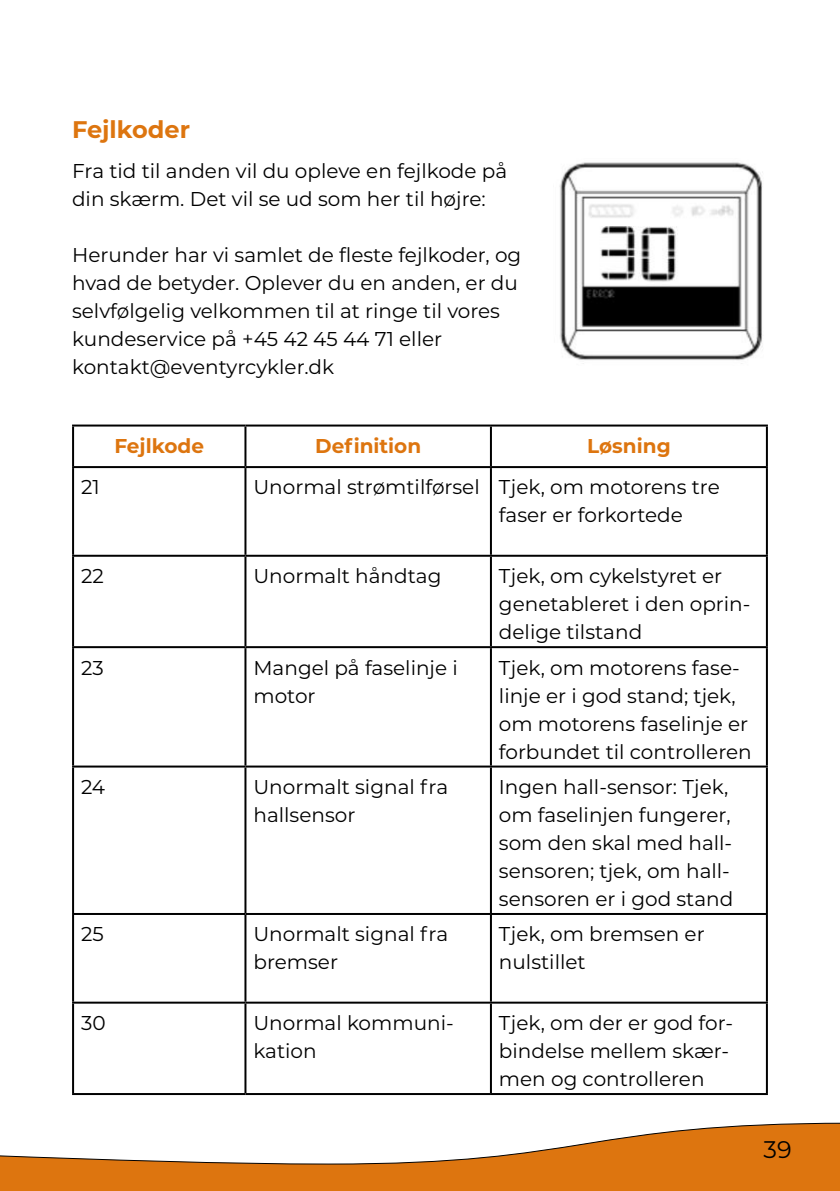
<style>
.page{position:relative;width:840px;height:1191px;background:#fff}
.page>*{position:absolute;margin:0;border:0;box-sizing:border-box;transform-origin:0 0}
.t1{font:700 24px "Montserrat";color:#dd750f}
.t2{font:24px "Montserrat";color:#000}
.t3{font:20px/28px "Montserrat";color:#000}
.t4{font:700 20px "Montserrat";color:#dd750f}
</style>
<div class="page">
<svg style="left:0;top:1122px;width:839px;height:69px"></svg>
<img style="left:559px;top:162px;width:204px;height:202px">
<hr style="left:72px;top:424px;width:173px;height:2px;background:#000">
<hr style="left:72px;top:426px;width:2px;height:40px;background:#000">
<hr style="left:245px;top:424px;width:245px;height:2px;background:#000">
<hr style="left:244px;top:426px;width:2px;height:40px;background:#000">
<hr style="left:490px;top:424px;width:277px;height:2px;background:#000">
<hr style="left:489px;top:426px;width:2px;height:40px;background:#000">
<hr style="left:765px;top:426px;width:2px;height:40px;background:#000">
<hr style="left:72px;top:466px;width:173px;height:2px;background:#000">
<hr style="left:72px;top:468px;width:2px;height:87px;background:#000">
<hr style="left:245px;top:466px;width:245px;height:2px;background:#000">
<hr style="left:244px;top:468px;width:2px;height:87px;background:#000">
<hr style="left:490px;top:466px;width:277px;height:2px;background:#000">
<hr style="left:489px;top:468px;width:2px;height:87px;background:#000">
<hr style="left:765px;top:468px;width:2px;height:87px;background:#000">
<hr style="left:72px;top:555px;width:173px;height:2px;background:#000">
<hr style="left:72px;top:557px;width:2px;height:89px;background:#000">
<hr style="left:245px;top:555px;width:245px;height:2px;background:#000">
<hr style="left:244px;top:557px;width:2px;height:89px;background:#000">
<hr style="left:490px;top:555px;width:277px;height:2px;background:#000">
<hr style="left:489px;top:557px;width:2px;height:89px;background:#000">
<hr style="left:765px;top:557px;width:2px;height:89px;background:#000">
<hr style="left:72px;top:646px;width:173px;height:2px;background:#000">
<hr style="left:72px;top:648px;width:2px;height:117px;background:#000">
<hr style="left:245px;top:646px;width:245px;height:2px;background:#000">
<hr style="left:244px;top:648px;width:2px;height:117px;background:#000">
<hr style="left:490px;top:646px;width:277px;height:2px;background:#000">
<hr style="left:489px;top:648px;width:2px;height:117px;background:#000">
<hr style="left:765px;top:648px;width:2px;height:117px;background:#000">
<hr style="left:72px;top:765px;width:173px;height:2px;background:#000">
<hr style="left:72px;top:767px;width:2px;height:146px;background:#000">
<hr style="left:245px;top:765px;width:245px;height:2px;background:#000">
<hr style="left:244px;top:767px;width:2px;height:146px;background:#000">
<hr style="left:490px;top:765px;width:277px;height:2px;background:#000">
<hr style="left:489px;top:767px;width:2px;height:146px;background:#000">
<hr style="left:765px;top:767px;width:2px;height:146px;background:#000">
<hr style="left:72px;top:913px;width:173px;height:2px;background:#000">
<hr style="left:72px;top:915px;width:2px;height:86px;background:#000">
<hr style="left:245px;top:913px;width:245px;height:2px;background:#000">
<hr style="left:244px;top:915px;width:2px;height:86px;background:#000">
<hr style="left:490px;top:913px;width:277px;height:2px;background:#000">
<hr style="left:489px;top:915px;width:2px;height:86px;background:#000">
<hr style="left:765px;top:915px;width:2px;height:86px;background:#000">
<hr style="left:72px;top:1001px;width:173px;height:2px;background:#000">
<hr style="left:72px;top:1003px;width:2px;height:90px;background:#000">
<hr style="left:245px;top:1001px;width:245px;height:2px;background:#000">
<hr style="left:244px;top:1003px;width:2px;height:90px;background:#000">
<hr style="left:490px;top:1001px;width:277px;height:2px;background:#000">
<hr style="left:489px;top:1003px;width:2px;height:90px;background:#000">
<hr style="left:765px;top:1003px;width:2px;height:90px;background:#000">
<hr style="left:72px;top:1093px;width:173px;height:2px;background:#000">
<hr style="left:245px;top:1093px;width:245px;height:2px;background:#000">
<hr style="left:490px;top:1093px;width:277px;height:2px;background:#000">
<p class="t1" style="left:72px;top:118px;width:119px">Fejlkoder</p>
<p class="t3" style="left:72px;top:158px;width:436px">Fra tid til anden vil du opleve en fejlkode på din skærm. Det vil se ud som her til højre:</p>
<p class="t3" style="left:72px;top:242px;width:450px">Herunder har vi samlet de fleste fejlkoder, og hvad de betyder. Oplever du en anden, er du selvfølgelig velkommen til at ringe til vores kundeservice på +45 42 45 44 71 eller kontakt@eventyrcykler.dk</p>
<p class="t4" style="left:114px;top:436px;width:91px">Fejlkode</p>
<p class="t4" style="left:315px;top:436px;width:107px">Definition</p>
<p class="t4" style="left:586px;top:436px;width:85px">Løsning</p>
<p class="t3" style="left:81px;top:474px;width:20px">21</p>
<p class="t3" style="left:498px;top:474px;width:222px;text-indent:-245px">Unormal strømtilførsel Tjek, om motorens tre faser er forkortede</p>
<p class="t3" style="left:81px;top:562px;width:24px">22</p>
<p class="t3" style="left:253px;top:562px;width:189px">Unormalt håndtag</p>
<p class="t3" style="left:498px;top:562px;width:253px">Tjek, om cykelstyret er genetableret i den oprin&shy;delige tilstand</p>
<p class="t3" style="left:81px;top:654px;width:24px">23</p>
<p class="t3" style="left:253px;top:654px;width:206px">Mangel på faselinje i motor</p>
<p class="t3" style="left:498px;top:654px;width:254px">Tjek, om motorens fase&shy;linje er i god stand; tjek, om motorens faselinje er forbundet til controlleren</p>
<p class="t3" style="left:81px;top:773px;width:26px">24</p>
<p class="t3" style="left:253px;top:773px;width:196px">Unormalt signal fra hallsensor</p>
<p class="t3" style="left:498px;top:773px;width:236px">Ingen hall-sensor: Tjek, om faselinjen fungerer, som den skal med hall&shy;sensoren; tjek, om hall&shy;sensoren er i god stand</p>
<p class="t3" style="left:81px;top:921px;width:24px">25</p>
<p class="t3" style="left:253px;top:921px;width:196px">Unormalt signal fra bremser</p>
<p class="t3" style="left:498px;top:921px;width:207px">Tjek, om bremsen er nulstillet</p>
<p class="t3" style="left:81px;top:1009px;width:26px">30</p>
<p class="t3" style="left:253px;top:1009px;width:202px">Unormal kommuni&shy;kation</p>
<p class="t3" style="left:498px;top:1009px;width:236px">Tjek, om der er god for&shy;bindelse mellem skær&shy;men og controlleren</p>
<p class="t2" style="left:763px;top:1137px;width:30px">39</p>
</div>
